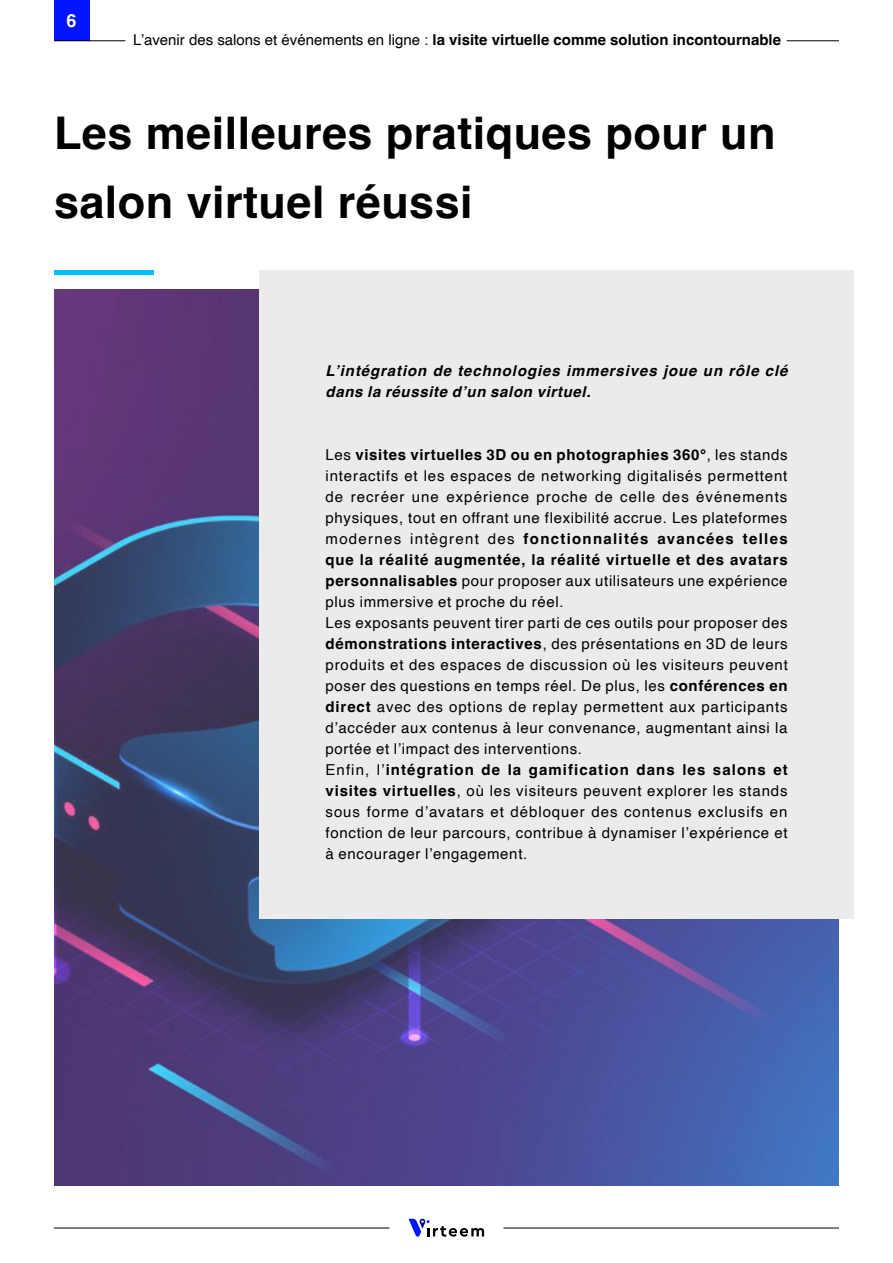
<style>
.page{position:relative;width:893px;height:1263px;background:#fff}
.page>*{position:absolute;margin:0;border:0;box-sizing:border-box;transform-origin:0 0}
.t1{font:700 45px/69px "Helvetica";letter-spacing:.01em;color:#000}
.t2{font:700 18px "Helvetica";color:#fff}
.t3{font:15px/21px "Helvetica";letter-spacing:.045em;color:#000}
.t4{font:700 15px "Helvetica";color:#000}
.t5{font:italic 700 15px/21px "Helvetica";letter-spacing:.06em;color:#000}
.s1{font-weight:400}
.s2{font-weight:700}
</style>
<div class="page">
<div style="left:54px;top:0;width:35px;height:41px;background:#0015ff"></div>
<hr style="left:503px;top:1227px;width:336px;height:1px;background:#000">
<svg style="left:409px;top:1219px;width:75px;height:18px"></svg>
<hr style="left:54px;top:1227px;width:335px;height:1px;background:#000">
<hr style="left:54px;top:40px;width:71px;height:1px;background:#000">
<hr style="left:787px;top:40px;width:52px;height:1px;background:#000">
<img style="left:54px;top:289px;width:785px;height:896px">
<div style="left:259px;top:270px;width:595px;height:648px;background:#ebebeb"></div>
<div style="left:54px;top:270px;width:100px;height:5px;background:#00beff"></div>
<p class="t2" style="left:67px;top:10px;width:12px">6</p>
<p class="t4" style="left:133px;top:31px;width:649px"><span class="s1">L’avenir des salons et événements en ligne :</span> la visite virtuelle comme solution incontournable</p>
<h1 class="t1" style="left:54px;top:103px;width:723px">Les meilleures pratiques pour un salon virtuel réussi</h1>
<p class="t5" style="left:326px;top:362px;width:464px">L’intégration de technologies immersives joue un rôle clé dans la réussite d’un salon virtuel.</p>
<p class="t3" style="left:326px;top:444px;width:464px">Les <span class="s2">visites virtuelles 3D ou en photographies 360°</span>, les stands interactifs et les espaces de networking digitalisés permettent de recréer une expérience proche de celle des événements physiques, tout en offrant une flexibilité accrue. Les plateformes modernes intègrent des <span class="s2">fonctionnalités avancées telles que la réalité augmentée, la réalité virtuelle et des avatars personnalisables</span> pour proposer aux utilisateurs une expérience plus immersive et proche du réel.<br>Les exposants peuvent tirer parti de ces outils pour proposer des <span class="s2">démonstrations interactives</span>, des présentations en 3D de leurs produits et des espaces de discussion où les visiteurs peuvent poser des questions en temps réel. De plus, les <span class="s2">conférences en direct</span> avec des options de replay permettent aux participants d’accéder aux contenus à leur convenance, augmentant ainsi la portée et l’impact des interventions.<br>Enfin, l’<span class="s2">intégration de la gamification dans les salons et visites virtuelles</span>, où les visiteurs peuvent explorer les stands sous forme d’avatars et débloquer des contenus exclusifs en fonction de leur parcours, contribue à dynamiser l’expérience et à encourager l’engagement.</p>
</div>
